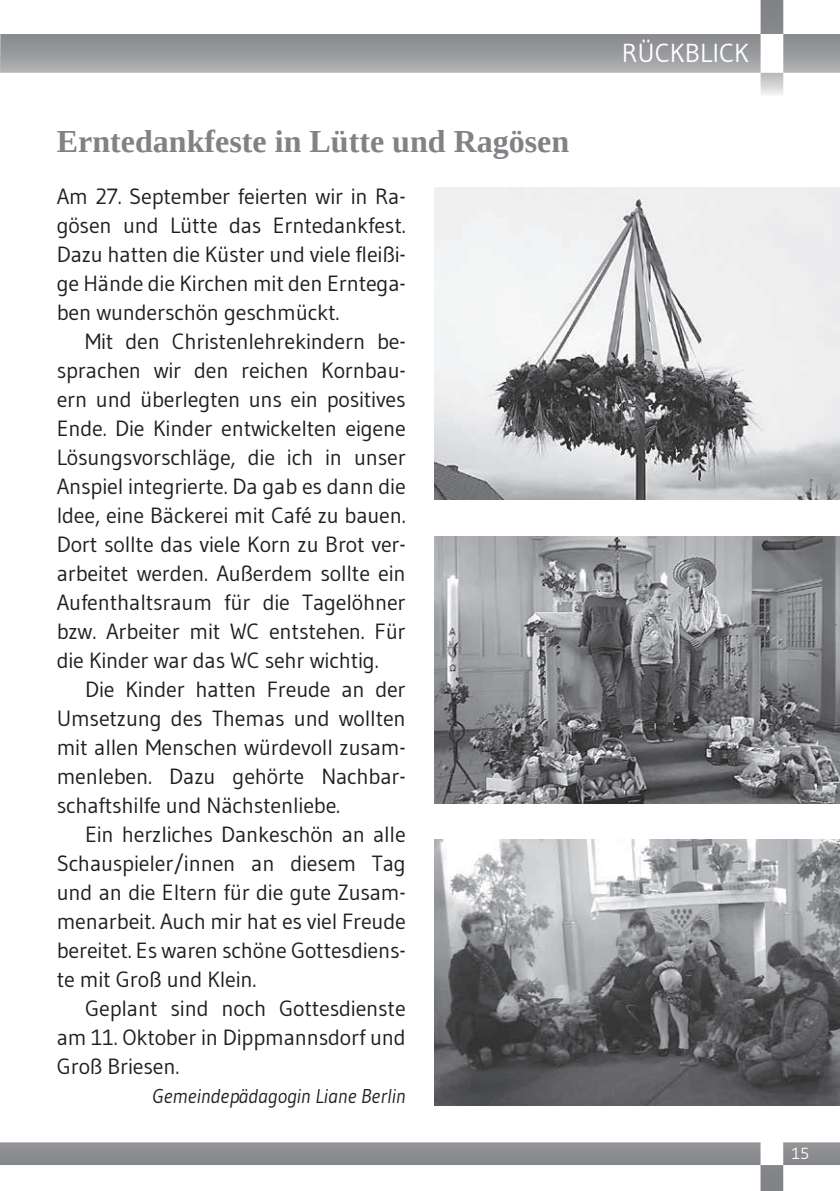
<style>
.page{position:relative;width:840px;height:1191px;background:#fff}
.page>*{position:absolute;margin:0;border:0;box-sizing:border-box;transform-origin:0 0}
.t1{font:700 32px "Tinos";color:#808285}
.t2{font:26px "Gudea";color:#fff}
.t3{font:22px/29px "Gudea";letter-spacing:-.01em;color:#231f20;text-align:justify}
.t4{font:italic 20px "Gudea";color:#231f20}
.t5{font:16px "Gudea";color:#fff}
</style>
<div class="page">
<svg style="left:0;top:0;width:839px;height:95px"></svg>
<svg style="left:0;top:1142px;width:839px;height:49px"></svg>
<img style="left:434px;top:839px;width:405px;height:267px">
<img style="left:434px;top:537px;width:405px;height:266px">
<img style="left:434px;top:187px;width:405px;height:312px">
<h1 class="t1" style="left:57px;top:120px;width:514px">Erntedankfeste in Lütte und Ragösen</h1>
<p class="t3" style="left:57px;top:181px;width:350px">Am 27. September feierten wir in Ra&shy;gösen und Lütte das Erntedankfest.<br>Dazu hatten die Küster und viele fleißi&shy;ge Hände die Kirchen mit den Erntega&shy;ben wunderschön geschmückt.</p>
<p class="t3" style="left:57px;top:326px;width:350px;text-indent:28px">Mit den Christenlehrekindern be&shy;sprachen wir den reichen Kornbau&shy;ern und überlegten uns ein positives Ende. Die Kinder entwickelten eigene Lösungsvorschläge, die ich in unser Anspiel integrierte. Da gab es dann die Idee, eine Bäckerei mit Café zu bauen.<br>Dort sollte das viele Korn zu Brot ver&shy;arbeitet werden. Außerdem sollte ein Aufenthaltsraum für die Tagelöhner bzw. Arbeiter mit WC entstehen. Für die Kinder war das WC sehr wichtig.</p>
<p class="t3" style="left:57px;top:674px;width:350px;text-indent:28px">Die Kinder hatten Freude an der Umsetzung des Themas und wollten mit allen Menschen würdevoll zusam&shy;menleben. Dazu gehörte Nachbar&shy;schaftshilfe und Nächstenliebe.</p>
<p class="t3" style="left:57px;top:819px;width:350px;text-indent:28px">Ein herzliches Dankeschön an alle Schauspieler/innen an diesem Tag und an die Eltern für die gute Zusam&shy;menarbeit. Auch mir hat es viel Freude bereitet. Es waren schöne Gottesdiens&shy;te mit Groß und Klein.</p>
<p class="t3" style="left:57px;top:993px;width:350px;text-indent:28px">Geplant sind noch Gottesdienste am 11. Oktober in Dippmannsdorf und Groß Briesen.</p>
<p class="t4" style="left:152px;top:1083px;width:255px">Gemeindepädagogin Liane Berlin</p>
<p class="t2" style="left:621px;top:37px;width:129px">RÜCKBLICK</p>
<p class="t5" style="left:791px;top:1143px;width:19px">15</p>
</div>
